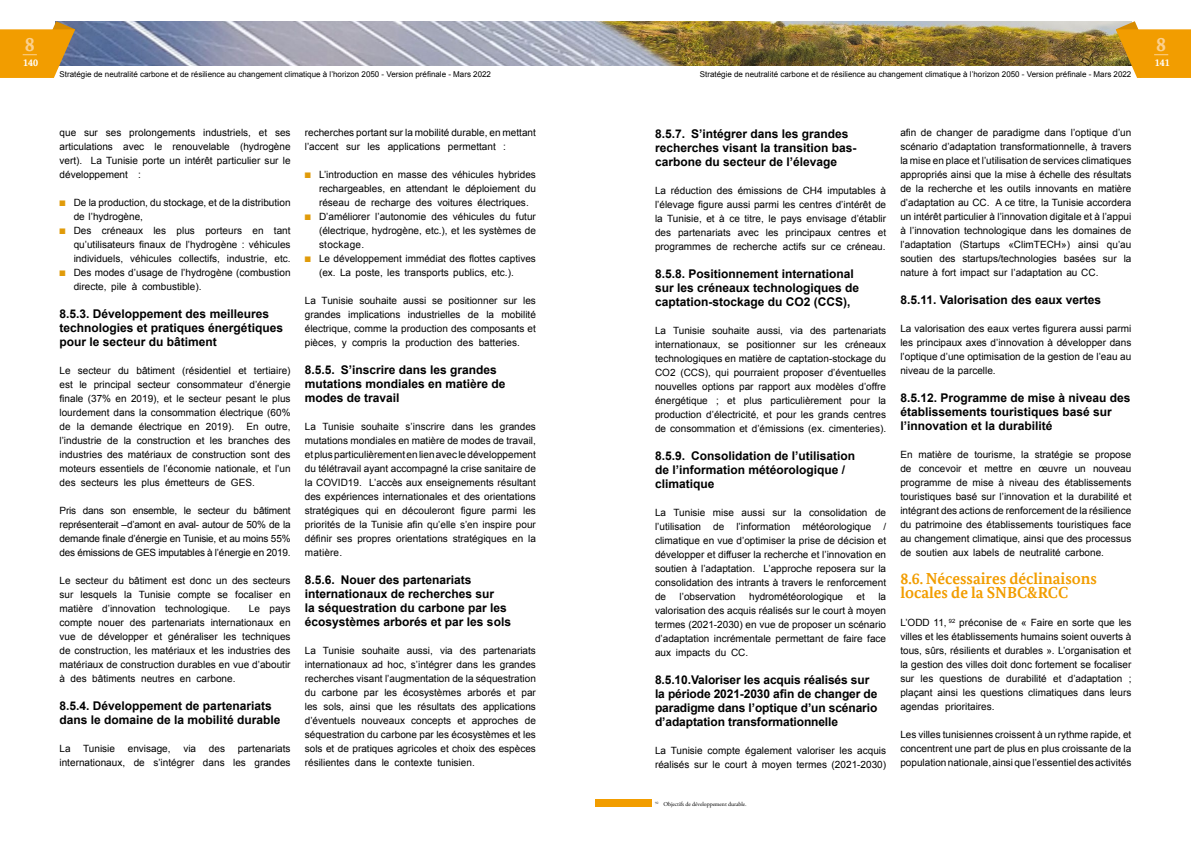
<style>
.page{position:relative;width:1191px;height:842px;background:#fff}
.page>*{position:absolute;margin:0;border:0;box-sizing:border-box;transform-origin:0 0}
.t1{font:700 20px "Bundes Serif Office T";color:#fbd08f}
.t2{font:700 16px/14px "Bundes Serif Office T";color:#f29d00}
.t3{font:700 12px/14px "Arial";color:#000}
.t4{font:10px/14px "Arial";color:#000;text-align:justify}
.t5{font:700 10px "Bundes Serif Office T";color:#fff}
.t6{font:8px "Arial";color:#000}
.t7{font:6px "Adobe Garamond Pro";letter-spacing:-.01em;color:#000}
.s1{color:#e09b0a}
</style>
<div class="page">
<img style="left:75px;top:22px;width:520px;height:44px">
<img style="left:595px;top:22px;width:520px;height:44px">
<svg style="left:0;top:21px;width:75px;height:57px"></svg>
<svg style="left:1115px;top:21px;width:76px;height:57px"></svg>
<div style="left:595px;top:799px;width:57px;height:7px;background:#f29d00"></div>
<h1 class="t1" style="left:25px;top:32px;width:12px">8</h1>
<h1 class="t1" style="left:1156px;top:32px;width:11px">8</h1>
<p class="t6" style="left:60px;top:69px;width:433px">Stratégie de neutralité carbone et de résilience au changement climatique à l’horizon 2050 - Version préfinale - Mars 2022</p>
<p class="t6" style="left:700px;top:69px;width:433px">Stratégie de neutralité carbone et de résilience au changement climatique à l’horizon 2050 - Version préfinale - Mars 2022</p>
<p class="t5" style="left:23px;top:57px;width:16px">140</p>
<p class="t5" style="left:1154px;top:57px;width:16px">141</p>
<p class="t4" style="left:60px;top:126px;width:233px">que sur ses prolongements industriels, et ses articulations avec le renouvelable (hydrogène vert). La Tunisie porte un intérêt particulier sur le développement :</p>
<p class="t4" style="left:74px;top:196px;width:218px;text-indent:-14px"><span class="s1">■</span> De la production, du stockage, et de la distribution de l’hydrogène,</p>
<p class="t4" style="left:74px;top:224px;width:218px;text-indent:-14px"><span class="s1">■</span> Des créneaux les plus porteurs en tant qu’utilisateurs finaux de l’hydrogène : véhicules individuels, véhicules collectifs, industrie, etc.</p>
<p class="t4" style="left:74px;top:266px;width:218px;text-indent:-14px"><span class="s1">■</span> Des modes d’usage de l’hydrogène (combustion directe, pile à combustible).</p>
<p class="t3" style="left:60px;top:307px;width:225px">8.5.3. Développement des meilleures technologies et pratiques énergétiques pour le secteur du bâtiment</p>
<p class="t4" style="left:60px;top:364px;width:233px">Le secteur du bâtiment (résidentiel et tertiaire) est le principal secteur consommateur d’énergie finale (37% en 2019), et le secteur pesant le plus lourdement dans la consommation électrique (60% de la demande électrique en 2019). En outre, l’industrie de la construction et les branches des industries des matériaux de construction sont des moteurs essentiels de l’économie nationale, et l’un des secteurs les plus émetteurs de GES.</p>
<p class="t4" style="left:60px;top:504px;width:233px">Pris dans son ensemble, le secteur du bâtiment représenterait –d’amont en aval- autour de 50% de la demande finale d’énergie en Tunisie, et au moins 55% des émissions de GES imputables à l’énergie en 2019.</p>
<p class="t4" style="left:60px;top:574px;width:233px">Le secteur du bâtiment est donc un des secteurs sur lesquels la Tunisie compte se focaliser en matière d’innovation technologique.</p>
<p class="t4" style="left:60px;top:602px;width:233px;text-indent:189px">Le pays compte nouer des partenariats internationaux en vue de développer et généraliser les techniques de construction, les matériaux et les industries des matériaux de construction durables en vue d’aboutir à des bâtiments neutres en carbone.</p>
<p class="t3" style="left:60px;top:699px;width:222px">8.5.4. Développement de partenariats dans le domaine de la mobilité durable</p>
<p class="t4" style="left:60px;top:742px;width:13px">La</p>
<p class="t4" style="left:83px;top:742px;width:33px">Tunisie</p>
<p class="t4" style="left:128px;top:742px;width:44px">envisage,</p>
<p class="t4" style="left:183px;top:742px;width:14px">via</p>
<p class="t4" style="left:209px;top:742px;width:18px">des</p>
<p class="t4" style="left:60px;top:742px;width:233px;text-align:right">partenariats<br>internationaux, de s’intégrer dans les grandes</p>
<p class="t4" style="left:305px;top:126px;width:233px">recherches portant sur la mobilité durable, en mettant l’accent sur les applications permettant :</p>
<p class="t4" style="left:319px;top:168px;width:218px;text-indent:-14px"><span class="s1">■</span> L’introduction en masse des véhicules hybrides rechargeables, en attendant le déploiement du réseau de recharge des voitures électriques.</p>
<p class="t4" style="left:319px;top:210px;width:218px;text-indent:-14px"><span class="s1">■</span> D’améliorer l’autonomie des véhicules du futur (électrique, hydrogène, etc.), et les systèmes de stockage.</p>
<p class="t4" style="left:319px;top:252px;width:218px;text-indent:-14px"><span class="s1">■</span> Le développement immédiat des flottes captives (ex. La poste, les transports publics, etc.).</p>
<p class="t4" style="left:305px;top:294px;width:233px">La Tunisie souhaite aussi se positionner sur les grandes implications industrielles de la mobilité électrique, comme la production des composants et pièces, y compris la production des batteries.</p>
<p class="t3" style="left:305px;top:363px;width:202px">8.5.5. S’inscrire dans les grandes mutations mondiales en matière de modes de travail</p>
<p class="t4" style="left:305px;top:420px;width:233px">La Tunisie souhaite s’inscrire dans les grandes mutations mondiales en matière de modes de travail, et plus particulièrement en lien avec le développement du télétravail ayant accompagné la crise sanitaire de la COVID19. L’accès aux enseignements résultant des expériences internationales et des orientations stratégiques qui en découleront figure parmi les priorités de la Tunisie afin qu’elle s’en inspire pour définir ses propres orientations stratégiques en la matière.</p>
<p class="t3" style="left:305px;top:573px;width:208px">8.5.6. Nouer des partenariats internationaux de recherches sur<br>la séquestration du carbone par les écosystèmes arborés et par les sols</p>
<p class="t4" style="left:305px;top:644px;width:233px">La Tunisie souhaite aussi, via des partenariats internationaux ad hoc, s’intégrer dans les grandes recherches visant l’augmentation de la séquestration du carbone par les écosystèmes arborés et par les sols, ainsi que les résultats des applications d’éventuels nouveaux concepts et approches de séquestration du carbone par les écosystèmes et les sols et de pratiques agricoles et choix des espèces résilientes dans le contexte tunisien.</p>
<p class="t3" style="left:655px;top:127px;width:203px">8.5.7. S’intégrer dans les grandes recherches visant la transition bas&shy;carbone du secteur de l’élevage</p>
<p class="t4" style="left:655px;top:183px;width:233px">La réduction des émissions de CH4 imputables à l’élevage figure aussi parmi les centres d’intérêt de la Tunisie, et à ce titre, le pays envisage d’établir des partenariats avec les principaux centres et programmes de recherche actifs sur ce créneau.</p>
<p class="t3" style="left:655px;top:267px;width:206px">8.5.8. Positionnement international sur les créneaux technologiques de captation-stockage du CO2 (CCS),</p>
<p class="t4" style="left:655px;top:323px;width:233px">La Tunisie souhaite aussi, via des partenariats internationaux, se positionner sur les créneaux technologiques en matière de captation-stockage du CO2 (CCS), qui pourraient proposer d’éventuelles nouvelles options par rapport aux modèles d’offre énergétique ; et plus particulièrement pour la production d’électricité, et pour les grands centres de consommation et d’émissions (ex. cimenteries).</p>
<p class="t3" style="left:655px;top:449px;width:202px">8.5.9. Consolidation de l’utilisation de l’information météorologique / climatique</p>
<p class="t4" style="left:655px;top:505px;width:233px">La Tunisie mise aussi sur la consolidation de l’utilisation de l’information météorologique / climatique en vue d’optimiser la prise de décision et développer et diffuser la recherche et l’innovation en soutien à l’adaptation. L’approche reposera sur la consolidation des intrants à travers le renforcement de</p>
<p class="t4" style="left:679px;top:589px;width:58px">l’observation</p>
<p class="t4" style="left:749px;top:589px;width:95px">hydrométéorologique</p>
<p class="t4" style="left:856px;top:589px;width:10px">et</p>
<p class="t4" style="left:655px;top:589px;width:233px;text-indent:223px">la valorisation des acquis réalisés sur le court à moyen termes (2021-2030) en vue de proposer un scénario d’adaptation incrémentale permettant de faire face aux impacts du CC.</p>
<p class="t3" style="left:655px;top:673px;width:224px">8.5.10.Valoriser les acquis réalisés sur la période 2021-2030 afin de changer de paradigme dans l’optique d’un scénario d’adaptation transformationnelle</p>
<p class="t4" style="left:655px;top:743px;width:233px">La Tunisie compte également valoriser les acquis réalisés sur le court à moyen termes (2021-2030)</p>
<p class="t7" style="left:655px;top:800px;width:93px"><sup>92</sup> Objectifs de développement durable.</p>
<p class="t4" style="left:900px;top:126px;width:233px">afin de changer de paradigme dans l’optique d’un scénario d’adaptation transformationnelle, à travers la mise en place et l’utilisation de services climatiques appropriés ainsi que la mise à échelle des résultats de la recherche et les outils innovants en matière d’adaptation au CC. A ce titre, la Tunisie accordera un intérêt particulier à l’innovation digitale et à l’appui à l’innovation technologique dans les domaines de l’adaptation (Startups «ClimTECH») ainsi qu’au soutien des startups/technologies basées sur la nature à fort impact sur l’adaptation au CC.</p>
<p class="t3" style="left:900px;top:293px;width:202px">8.5.11. Valorisation des eaux vertes</p>
<p class="t4" style="left:900px;top:322px;width:233px">La valorisation des eaux vertes figurera aussi parmi les principaux axes d’innovation à développer dans l’optique d’une optimisation de la gestion de l’eau au niveau de la parcelle.</p>
<p class="t3" style="left:900px;top:391px;width:232px">8.5.12. Programme de mise à niveau des établissements touristiques basé sur l’innovation et la durabilité</p>
<p class="t4" style="left:900px;top:448px;width:233px">En matière de tourisme, la stratégie se propose de concevoir et mettre en œuvre un nouveau programme de mise à niveau des établissements touristiques basé sur l’innovation et la durabilité et intégrant des actions de renforcement de la résilience du patrimoine des établissements touristiques face au changement climatique, ainsi que des processus de soutien aux labels de neutralité carbone.</p>
<h2 class="t2" style="left:900px;top:572px;width:198px">8.6. Nécessaires déclinaisons locales de la SNBC&amp;RCC</h2>
<p class="t4" style="left:900px;top:616px;width:233px">L’ODD 11, <sup>92</sup> préconise de « Faire en sorte que les villes et les établissements humains soient ouverts à tous, sûrs, résilients et durables ». L’organisation et la gestion des villes doit donc fortement se focaliser sur les questions de durabilité et d’adaptation ; plaçant ainsi les questions climatiques dans leurs agendas prioritaires.</p>
<p class="t4" style="left:900px;top:728px;width:233px">Les villes tunisiennes croissent à un rythme rapide, et concentrent une part de plus en plus croissante de la population nationale, ainsi que l’essentiel des activités</p>
</div>
